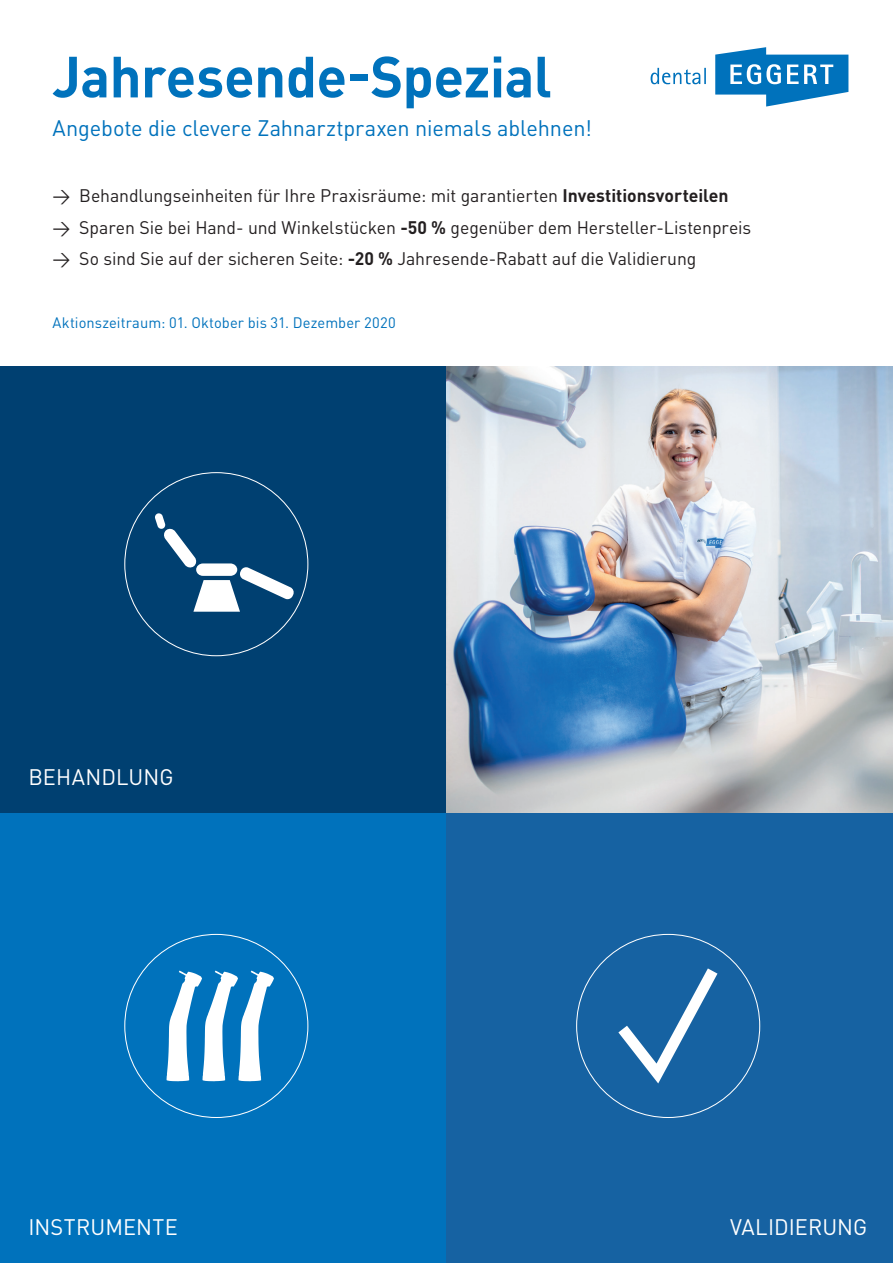
<style>
.page{position:relative;width:893px;height:1263px;background:#fff}
.page>*{position:absolute;margin:0;border:0;box-sizing:border-box;transform-origin:0 0}
.t1{font:700 57.15px "DINOT";letter-spacing:-.01em;color:#0072bc}
.t2{font:22.2px "DINOT";letter-spacing:-.005em;color:#0072bc}
.t3{font:22.2px "DINOT";letter-spacing:.005em;color:#fff}
.t4{font:18px "DINOT";letter-spacing:-.005em;color:#231f20}
.t5{font:15px "DINOT";letter-spacing:.005em;color:#0072bc}
.s1{font-weight:700}
</style>
<div class="page">
<svg style="left:715px;top:47px;width:133px;height:60px"></svg>
<svg style="left:651px;top:68px;width:55px;height:16px"></svg>
<div style="left:0;top:367px;width:446px;height:449px;background:#004071"></div>
<img style="left:446px;top:367px;width:447px;height:447px">
<div style="left:0;top:814px;width:446px;height:449px;background:#0072bc"></div>
<div style="left:446px;top:814px;width:447px;height:449px;background:#1662a2"></div>
<svg style="left:618px;top:968px;width:99px;height:115px"></svg>
<svg style="left:155px;top:513px;width:139px;height:99px"></svg>
<svg style="left:167px;top:970px;width:107px;height:111px"></svg>
<h1 class="t1" style="left:52px;top:39px;width:501px">Jahresende-Spezial</h1>
<p class="t2" style="left:52px;top:114px;width:541px">Angebote die clevere Zahnarztpraxen niemals ablehnen!</p>
<p class="t4" style="left:52px;top:185px;width:678px">→ Behandlungseinheiten für Ihre Praxisräume: mit garantierten <span class="s1">Investitionsvorteilen</span></p>
<p class="t4" style="left:52px;top:216px;width:700px">→ Sparen Sie bei Hand- und Winkelstücken <span class="s1">-50 %</span> gegenüber dem Hersteller-Listenpreis</p>
<p class="t4" style="left:52px;top:248px;width:645px">→ So sind Sie auf der sicheren Seite: <span class="s1">-20 %</span> Jahresende-Rabatt auf die Validierung</p>
<p class="t5" style="left:52px;top:313px;width:345px">Aktionszeitraum: 01. Oktober bis 31. Dezember 2020</p>
<p class="t3" style="left:28px;top:763px;width:147px">BEHANDLUNG</p>
<p class="t3" style="left:28px;top:1213px;width:151px">INSTRUMENTE</p>
<p class="t3" style="left:730px;top:1213px;width:139px">VALIDIERUNG</p>
</div>
